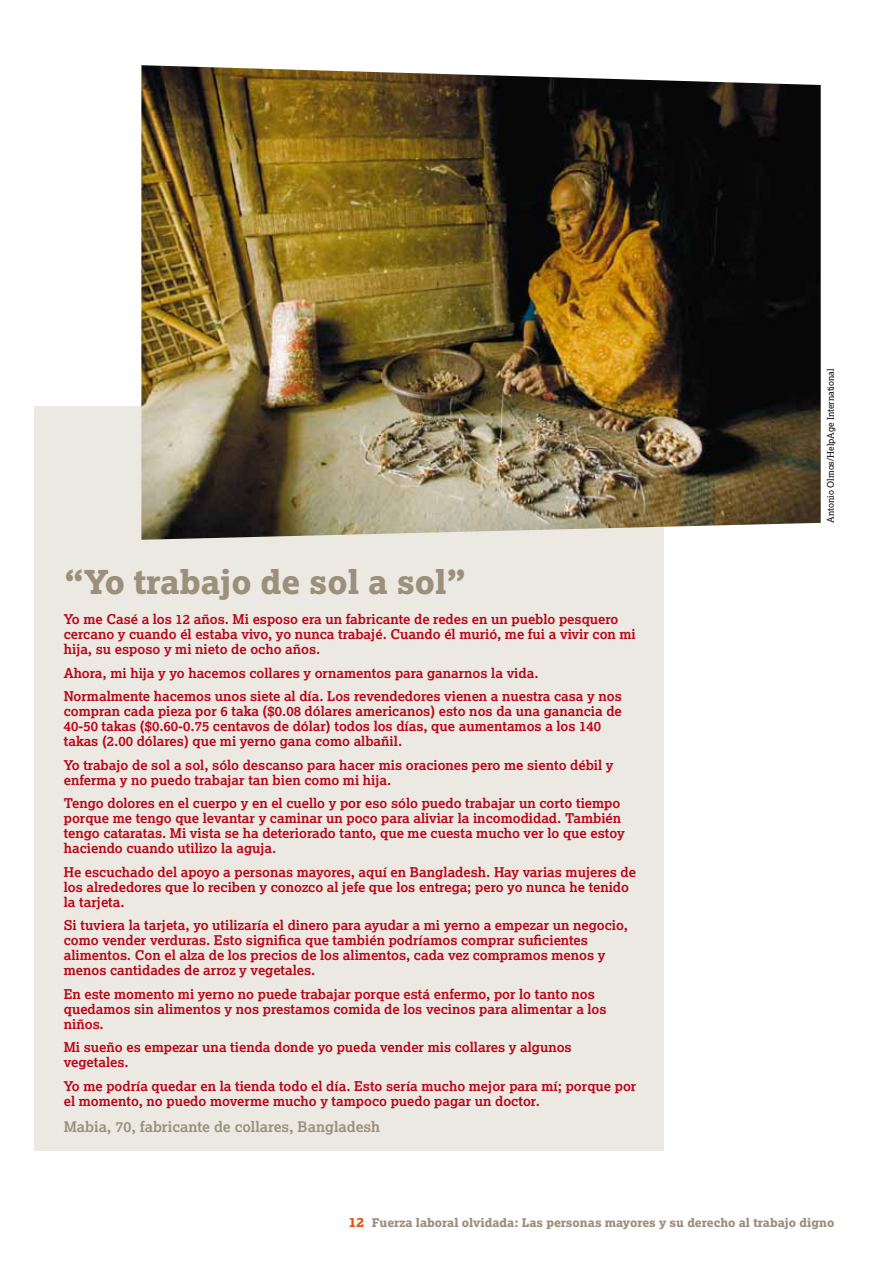
<style>
.page{position:relative;width:893px;height:1263px;background:#fff}
.page>*{position:absolute;margin:0;border:0;box-sizing:border-box;transform-origin:0 0}
.t1{font:33px "Lexia X Bold";color:#9b907c}
.t2{font:700 14.7px "Lexia";color:#9b907c}
.t3{font:700 13.5px/15px "Lexia";color:#b80718}
.t4{font:12px "Lexia X Bold";color:#9b907c}
.t5{font:9px "Lexia";color:#000}
.s1{font-size:13.5px;color:#e85113}
</style>
<div class="page">
<div style="left:34px;top:406px;width:629px;height:744px;background:#ece9e3"></div>
<img style="left:141px;top:65px;width:680px;height:475px">
<h1 class="t1" style="left:64px;top:561px;width:404px">“Yo trabajo de sol a sol”</h1>
<p class="t3" style="left:64px;top:611px;width:574px">Yo me Casé a los 12 años. Mi esposo era un fabricante de redes en un pueblo pesquero cercano y cuando él estaba vivo, yo nunca trabajé. Cuando él murió, me fui a vivir con mi hija, su esposo y mi nieto de ocho años.</p>
<p class="t3" style="left:64px;top:661px;width:559px;line-height:23.5px">Ahora, mi hija y yo hacemos collares y ornamentos para ganarnos la vida.<br>Normalmente hacemos unos siete al día. Los revendedores vienen a nuestra casa y nos</p>
<p class="t3" style="left:64px;top:703px;width:560px">compran cada pieza por 6 taka ($0.08 dólares americanos) esto nos da una ganancia de<br>40-50 takas ($0.60-0.75 centavos de dólar) todos los días, que aumentamos a los 140 takas (2.00 dólares) que mi yerno gana como albañil.</p>
<p class="t3" style="left:64px;top:757px;width:551px">Yo trabajo de sol a sol, sólo descanso para hacer mis oraciones pero me siento débil y enferma y no puedo trabajar tan bien como mi hija.</p>
<p class="t3" style="left:64px;top:795px;width:562px">Tengo dolores en el cuerpo y en el cuello y por eso sólo puedo trabajar un corto tiempo porque me tengo que levantar y caminar un poco para aliviar la incomodidad. También tengo cataratas. Mi vista se ha deteriorado tanto, que me cuesta mucho ver lo que estoy haciendo cuando utilizo la aguja.</p>
<p class="t3" style="left:64px;top:864px;width:574px">He escuchado del apoyo a personas mayores, aquí en Bangladesh. Hay varias mujeres de los alrededores que lo reciben y conozco al jefe que los entrega; pero yo nunca he tenido la tarjeta.</p>
<p class="t3" style="left:64px;top:917px;width:566px">Si tuviera la tarjeta, yo utilizaría el dinero para ayudar a mi yerno a empezar un negocio, como vender verduras. Esto significa que también podríamos comprar suficientes alimentos. Con el alza de los precios de los alimentos, cada vez compramos menos y menos cantidades de arroz y vegetales.</p>
<p class="t3" style="left:64px;top:986px;width:544px">En este momento mi yerno no puede trabajar porque está enfermo, por lo tanto nos quedamos sin alimentos y nos prestamos comida de los vecinos para alimentar a los niños.</p>
<p class="t3" style="left:64px;top:1039px;width:509px">Mi sueño es empezar una tienda donde yo pueda vender mis collares y algunos vegetales.</p>
<p class="t3" style="left:64px;top:1078px;width:574px">Yo me podría quedar en la tienda todo el día. Esto sería mucho mejor para mí; porque por el momento, no puedo moverme mucho y tampoco puedo pagar un doctor.</p>
<p class="t2" style="left:64px;top:1117px;width:318px">Mabia, 70, fabricante de collares, Bangladesh</p>
<p class="t5" style="left:825px;top:523px;width:156px;rotate:-90deg">Antonio Olmos/HelpAge International</p>
<p class="t4" style="left:349px;top:1214px;width:487px"><span class="s1">12</span> Fuerza laboral olvidada: Las personas mayores y su derecho al trabajo digno</p>
</div>
